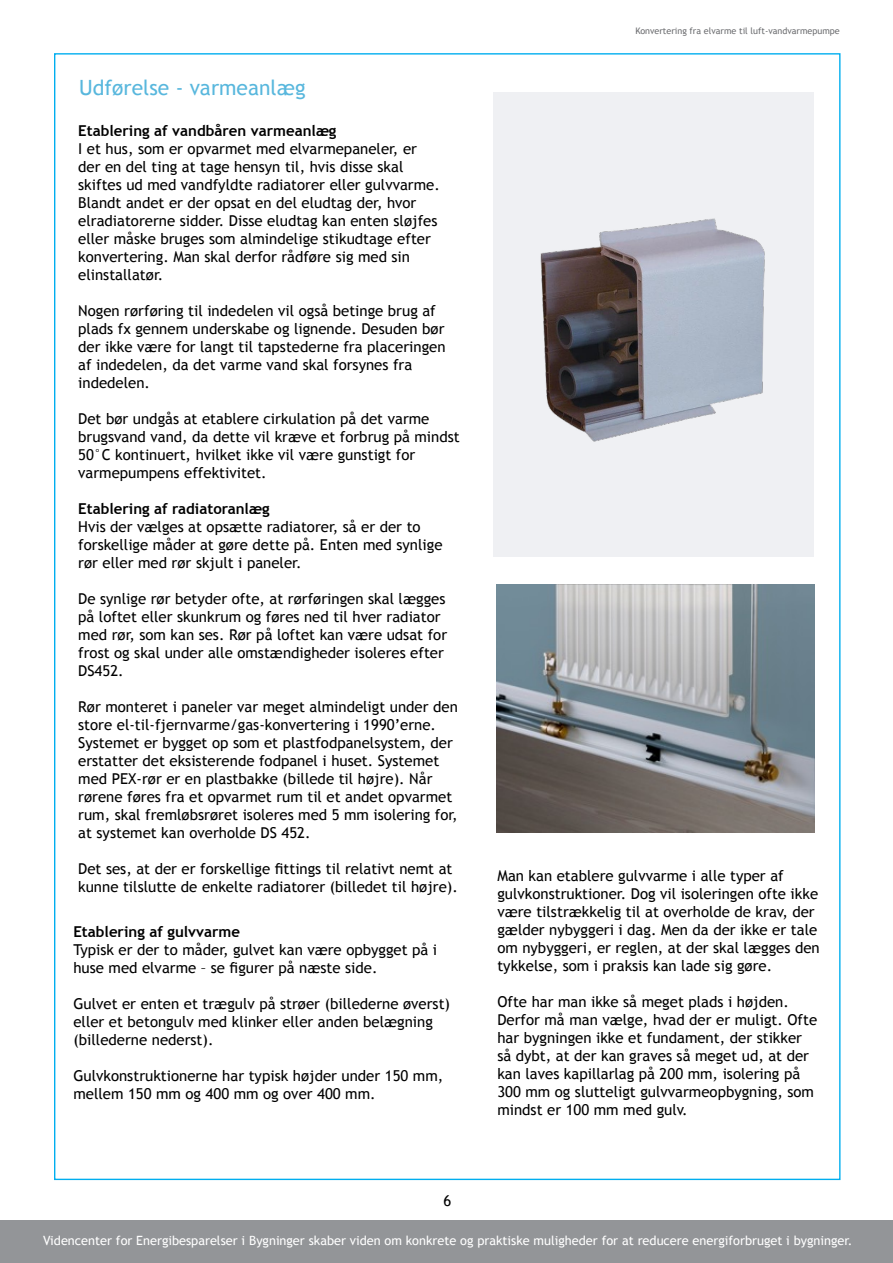
<style>
.page{position:relative;width:893px;height:1263px;background:#fff}
.page>*{position:absolute;margin:0;border:0;box-sizing:border-box;transform-origin:0 0}
.Overskrift{font:21px "Trebuchet MS";color:#58b7dd}
.t1{font:15px/18px "Trebuchet MS";color:#000}
.t2{font:700 15px "Trebuchet MS";color:#000}
.t3{font:12.75px "Trebuchet MS";color:#fff}
.t4{font:9px "Trebuchet MS";color:#6d6e71}
</style>
<div class="page">
<div style="left:0;top:1221px;width:893px;height:42px;background:#939598"></div>
<img style="left:497px;top:584px;width:317px;height:248px">
<div style="left:493px;top:92px;width:321px;height:465px;background:#eff0f3"></div>
<img style="left:540px;top:218px;width:225px;height:224px">
<p class="Overskrift" style="left:79px;top:76px;width:228px">Udførelse - varmeanlæg</p>
<p class="t2" style="left:78px;top:122px;width:260px">Etablering af vandbåren varmeanlæg</p>
<p class="t1" style="left:78px;top:140px;width:363px">I et hus, som er opvarmet med elvarmepaneler, er der en del ting at tage hensyn til, hvis disse skal skiftes ud med vandfyldte radiatorer eller gulvvarme.<br>Blandt andet er der opsat en del eludtag der, hvor elradiatorerne sidder. Disse eludtag kan enten sløjfes eller måske bruges som almindelige stikudtage efter konvertering. Man skal derfor rådføre sig med sin elinstallatør.</p>
<p class="t1" style="left:78px;top:302px;width:369px">Nogen rørføring til indedelen vil også betinge brug af plads fx gennem underskabe og lignende. Desuden bør der ikke være for langt til tapstederne fra placeringen af indedelen, da det varme vand skal forsynes fra indedelen.</p>
<p class="t1" style="left:78px;top:410px;width:383px">Det bør undgås at etablere cirkulation på det varme brugsvand vand, da dette vil kræve et forbrug på mindst 50°C kontinuert, hvilket ikke vil være gunstigt for varmepumpens effektivitet.</p>
<p class="t2" style="left:78px;top:500px;width:193px">Etablering af radiatoranlæg</p>
<p class="t1" style="left:78px;top:518px;width:366px">Hvis der vælges at opsætte radiatorer, så er der to forskellige måder at gøre dette på. Enten med synlige rør eller med rør skjult i paneler.</p>
<p class="t1" style="left:78px;top:590px;width:370px">De synlige rør betyder ofte, at rørføringen skal lægges på loftet eller skunkrum og føres ned til hver radiator med rør, som kan ses. Rør på loftet kan være udsat for frost og skal under alle omstændigheder isoleres efter DS452.</p>
<p class="t1" style="left:78px;top:698px;width:381px">Rør monteret i paneler var meget almindeligt under den store el-til-fjernvarme/gas-konvertering i 1990’erne.<br>Systemet er bygget op som et plastfodpanelsystem, der erstatter det eksisterende fodpanel i huset. Systemet med PEX-rør er en plastbakke (billede til højre). Når rørene føres fra et opvarmet rum til et andet opvarmet rum, skal fremløbsrøret isoleres med 5 mm isolering for, at systemet kan overholde DS 452.</p>
<p class="t1" style="left:78px;top:860px;width:381px">Det ses, at der er forskellige fittings til relativt nemt at kunne tilslutte de enkelte radiatorer (billedet til højre).</p>
<p class="t2" style="left:73px;top:922px;width:168px">Etablering af gulvvarme</p>
<p class="t1" style="left:73px;top:940px;width:365px">Typisk er der to måder, gulvet kan være opbygget på i huse med elvarme – se figurer på næste side.</p>
<p class="t1" style="left:73px;top:994px;width:378px">Gulvet er enten et trægulv på strøer (billederne øverst) eller et betongulv med klinker eller anden belægning (billederne nederst).</p>
<p class="t1" style="left:73px;top:1066px;width:371px">Gulvkonstruktionerne har typisk højder under 150 mm, mellem 150 mm og 400 mm og over 400 mm.</p>
<p class="t1" style="left:443px;top:1192px;width:9px">6</p>
<p class="t4" style="left:635px;top:26px;width:206px">Konvertering fra elvarme til luft-vandvarmepumpe</p>
<p class="t1" style="left:497px;top:867px;width:324px">Man kan etablere gulvvarme i alle typer af gulvkonstruktioner. Dog vil isoleringen ofte ikke være tilstrækkelig til at overholde de krav, der gælder nybyggeri i dag. Men da der ikke er tale om nybyggeri, er reglen, at der skal lægges den tykkelse, som i praksis kan lade sig gøre.</p>
<p class="t1" style="left:497px;top:993px;width:321px">Ofte har man ikke så meget plads i højden.<br>Derfor må man vælge, hvad der er muligt. Ofte har bygningen ikke et fundament, der stikker så dybt, at der kan graves så meget ud, at der kan laves kapillarlag på 200 mm, isolering på 300 mm og slutteligt gulvvarmeopbygning, som mindst er 100 mm med gulv.</p>
<p class="t3" style="left:43px;top:1233px;width:811px">Videncenter for Energibesparelser i Bygninger skaber viden om konkrete og praktiske muligheder for at reducere energiforbruget i bygninger.</p>
<p class="t3" style="left:135px;top:1233px;width:8px">e</p>
<p class="t3" style="left:248px;top:1233px;width:9px">b</p>
</div>
